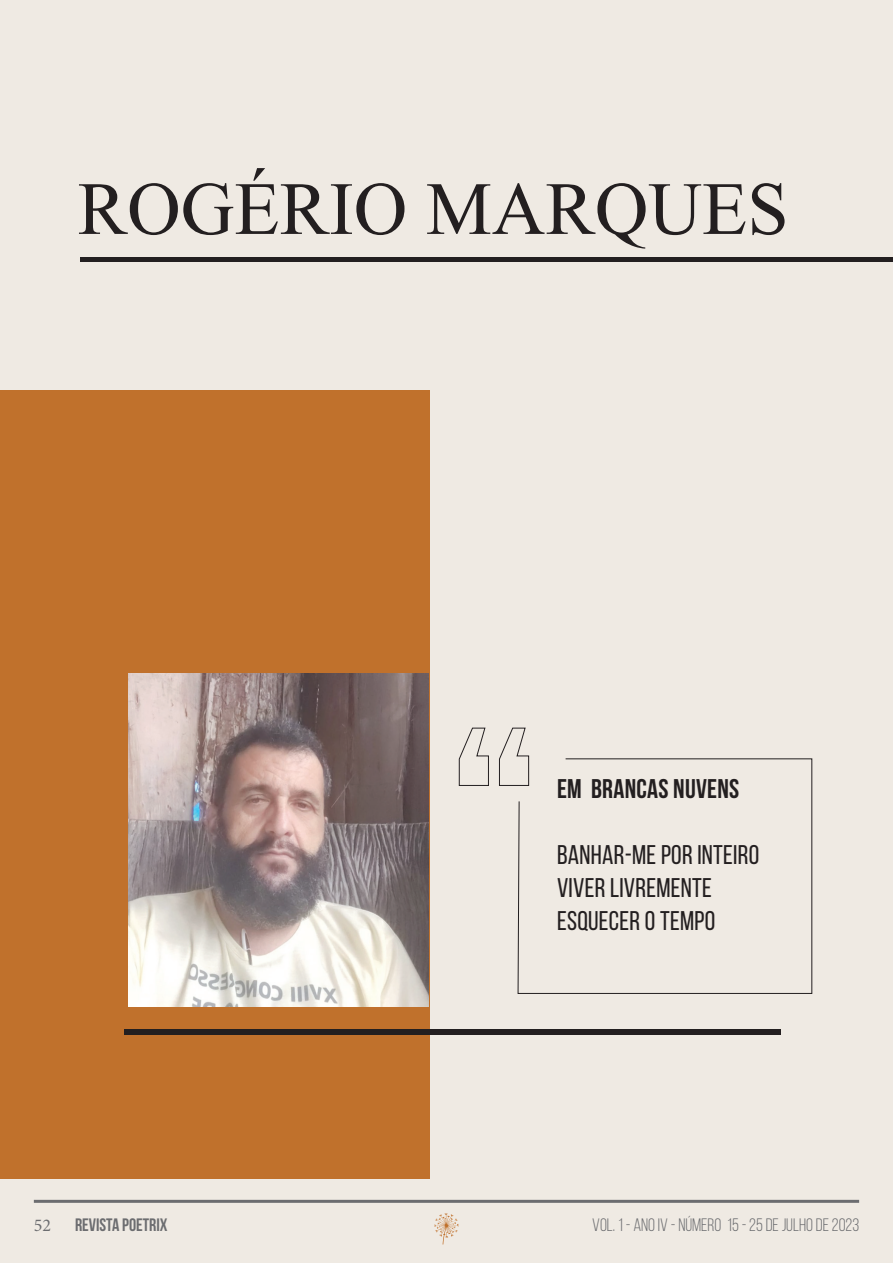
<style>
.page{position:relative;width:893px;height:1263px;background:#efeae3}
.page>*{position:absolute;margin:0;border:0;box-sizing:border-box;transform-origin:0 0}
.t1{font:75px "Times New Roman";color:#231f20}
.t2{font:27px/33px "Bebas Neue";letter-spacing:.01em;color:#231f20}
.t3{font:700 27px "Bebas Neue";letter-spacing:.01em;color:#231f20}
.t4{font:18px "Bebas Neue";color:#6c6d70}
.t5{font:700 18px "Bebas Neue";color:#6c6d70}
.t6{font:18px "Minion Pro";color:#6c6d70}
</style>
<div class="page">
<hr style="left:34px;top:1200px;width:825px;height:3px;background:#6c6d70">
<svg style="left:434px;top:1213px;width:25px;height:31px"></svg>
<div style="left:0;top:391px;width:429px;height:788px;background:#c0712c"></div>
<img style="left:128px;top:673px;width:301px;height:334px">
<div style="left:124px;top:1030px;width:657px;height:5px;background:#231f20"></div>
<hr style="left:80px;top:257px;width:813px;height:4px;background:#231f20">
<svg style="left:458px;top:727px;width:355px;height:267px"></svg>
<h1 class="t1" style="left:78px;top:156px;width:712px">ROGÉRIO MARQUES</h1>
<p class="t3" style="left:557px;top:774px;width:184px">EM BRANCAS NUVENS</p>
<p class="t2" style="left:557px;top:838px;width:204px">BANHAR-ME POR INTEIRO<br>VIVER LIVREMENTE<br>ESQUECER O TEMPO</p>
<p class="t6" style="left:34px;top:1213px;width:19px">52</p>
<p class="t5" style="left:75px;top:1215px;width:94px">REVISTA POETRIX</p>
<p class="t4" style="left:592px;top:1215px;width:268px">VOL. 1 - ANO IV - NÚMERO 15 - 25 de JULHO dE 2023</p>
</div>
